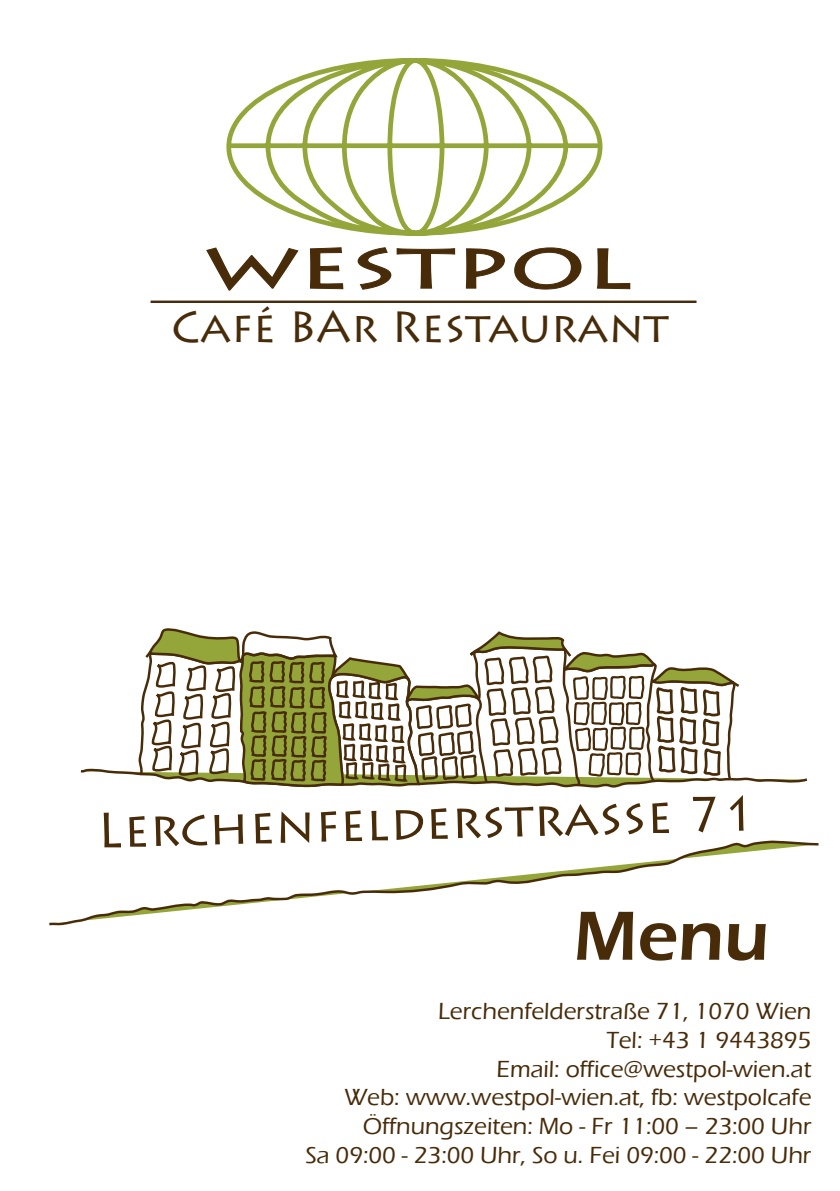
<style>
.page{position:relative;width:840px;height:1191px;background:#fff}
.page>*{position:absolute;margin:0;border:0;box-sizing:border-box;transform-origin:0 0}
.t1{font:600 72px "Eras ITC";color:#482c0a}
.t2{font:66px "Lithos Pro";color:#482c0a;scale:1.5 1}
.t3{font:49.4px "Lithos Pro";color:#482c0a}
.t4{font:43.6px "Lithos Pro";color:#482c0a}
.t5{font:500 24px "Eras ITC";color:#482c0a}
</style>
<div class="page">
<svg style="left:49px;top:842px;width:770px;height:84px"></svg>
<svg style="left:78px;top:628px;width:731px;height:272px"></svg>
<hr style="left:150px;top:300px;width:546px;height:3px;background:#482c0a">
<svg style="left:226px;top:58px;width:377px;height:178px"></svg>
<svg style="left:206px;top:247px;width:93px;height:44px"></svg>
<svg style="left:309px;top:247px;width:35px;height:43px"></svg>
<svg style="left:357px;top:247px;width:98px;height:43px"></svg>
<svg style="left:465px;top:248px;width:40px;height:41px"></svg>
<svg style="left:514px;top:247px;width:68px;height:43px"></svg>
<svg style="left:596px;top:248px;width:34px;height:42px"></svg>
<h2 class="t2" style="left:204px;top:227px;width:288px">westpol</h2>
<p class="t4" style="left:171px;top:302px;width:498px">Café BAr Restaurant</p>
<p class="t3" style="left:96px;top:804px;width:661px;rotate:-2deg">Lerchenfelderstraße 71</p>
<p class="t1" style="left:573px;top:895px;width:197px">Menu</p>
<p class="t5" style="left:438px;top:997px;width:374px">Lerchenfelderstraße 71, 1070 Wien</p>
<p class="t5" style="left:606px;top:1026px;width:206px">Tel: +43 1 9443895</p>
<p class="t5" style="left:496px;top:1055px;width:316px">Email: office@westpol-wien.at</p>
<p class="t5" style="left:344px;top:1084px;width:468px">Web: www.westpol-wien.at, fb: westpolcafe</p>
<p class="t5" style="left:362px;top:1112px;width:450px">Öffnungszeiten: Mo - Fr 11:00 – 23:00 Uhr</p>
<p class="t5" style="left:305px;top:1141px;width:507px">Sa 09:00 - 23:00 Uhr, So u. Fei 09:00 - 22:00 Uhr</p>
</div>
